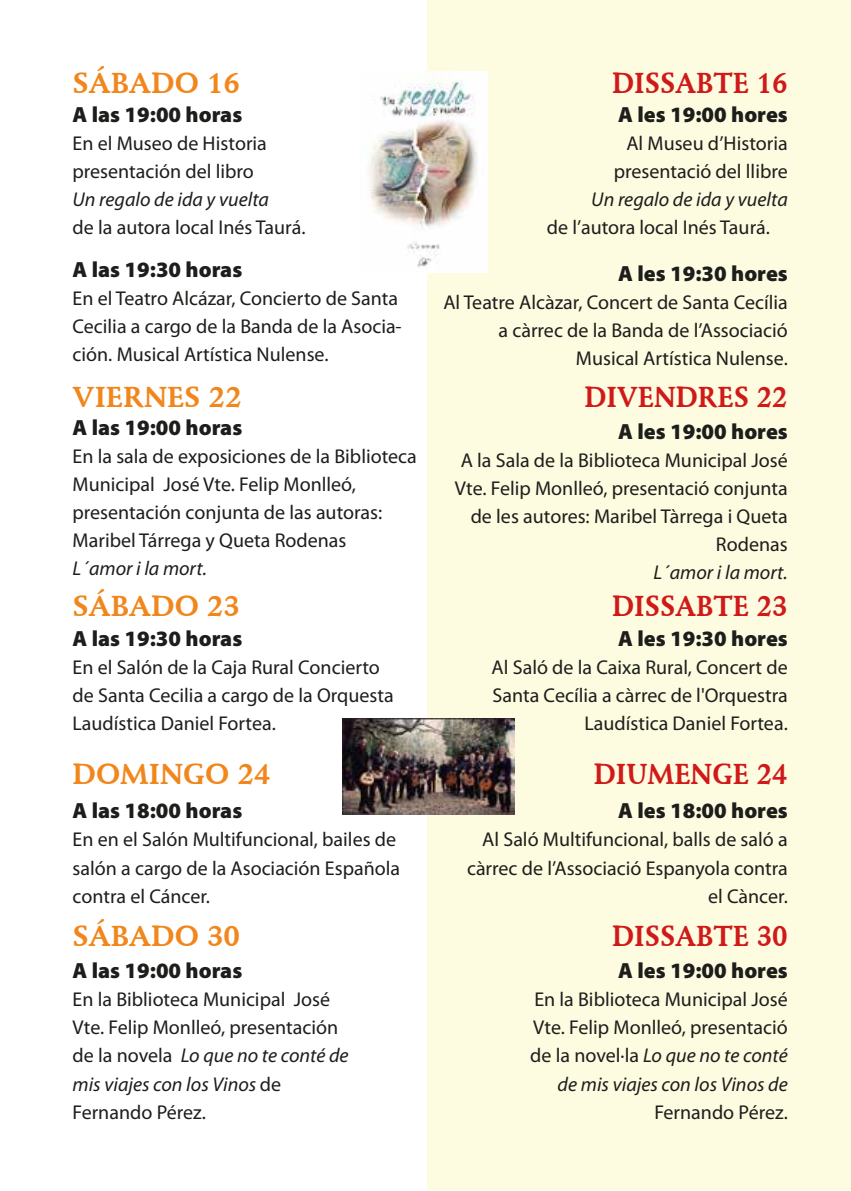
<style>
.page{position:relative;width:851px;height:1191px;background:#fff}
.page>*{position:absolute;margin:0;border:0;box-sizing:border-box;transform-origin:0 0}
.t1{font:700 28px "Schneidler BT";color:#d01919;scale:.94 1}
.t2{font:700 28px "Schneidler BT";color:#f1871c}
.t3{font:900 22px "Myriad Pro";color:#1d1d1b}
.t4{font:20px/28px "Myriad Pro";color:#1d1d1b}
.t5{font:italic 20px "Myriad Pro";color:#1d1d1b}
.s1{font-style:italic}
</style>
<div class="page">
<div style="left:426px;top:0;width:424px;height:1189px;background:#fdfbe0"></div>
<img style="left:342px;top:718px;width:172px;height:97px">
<img style="left:369px;top:72px;width:118px;height:200px">
<h1 class="t2" style="left:72px;top:66px;width:169px">SÁBADO 16</h1>
<p class="t3" style="left:72px;top:100px;width:171px">A las 19:00 horas</p>
<p class="t4" style="left:72px;top:129px;width:196px">En el Museo de Historia presentación del libro</p>
<p class="t5" style="left:72px;top:187px;width:198px">Un regalo de ida y vuelta</p>
<p class="t4" style="left:72px;top:213px;width:234px">de la autora local Inés Taurá.</p>
<p class="t3" style="left:72px;top:255px;width:171px">A las 19:30 horas</p>
<p class="t4" style="left:72px;top:284px;width:331px">En el Teatro Alcázar, Concierto de Santa<br>Cecilia a cargo de la Banda de la Asocia&shy;ción. Musical Artística Nulense.</p>
<h1 class="t2" style="left:72px;top:380px;width:171px">VIERNES 22</h1>
<p class="t3" style="left:72px;top:412px;width:171px">A las 19:00 horas</p>
<p class="t4" style="left:72px;top:442px;width:346px">En la sala de exposiciones de la Biblioteca Municipal José Vte. Felip Monlleó, presentación conjunta de las autoras:<br>Maribel Tárrega y Queta Rodenas</p>
<p class="t5" style="left:72px;top:555px;width:136px">L´amor i la mort.</p>
<h1 class="t2" style="left:72px;top:589px;width:169px">SÁBADO 23</h1>
<p class="t3" style="left:72px;top:623px;width:171px">A las 19:30 horas</p>
<p class="t4" style="left:72px;top:652px;width:322px">En el Salón de la Caja Rural Concierto de Santa Cecilia a cargo de la Orquesta<br>Laudística Daniel Fortea.</p>
<h1 class="t2" style="left:72px;top:757px;width:199px">DOMINGO 24</h1>
<p class="t3" style="left:72px;top:796px;width:171px">A las 18:00 horas</p>
<p class="t4" style="left:72px;top:825px;width:329px">En en el Salón Multifuncional, bailes de salón a cargo de la Asociación Española contra el Cáncer.</p>
<h1 class="t1" style="left:612px;top:66px;width:188px">DISSABTE 16</h1>
<p class="t3" style="left:618px;top:100px;width:171px">A les 19:00 hores</p>
<p class="t4" style="left:613px;top:129px;width:175px;text-align:right">Al Museu d’Historia presentació del llibre</p>
<p class="t5" style="left:591px;top:187px;width:198px">Un regalo de ida y vuelta</p>
<p class="t4" style="left:546px;top:213px;width:224px">de l’autora local Inés Taurá.</p>
<p class="t3" style="left:618px;top:258px;width:171px">A les 19:30 hores</p>
<p class="t4" style="left:443px;top:288px;width:346px;text-align:right">Al Teatre Alcàzar, Concert de Santa Cecília a càrrec de la Banda de l’Associació<br>Musical Artística Nulense.</p>
<h1 class="t1" style="left:584px;top:380px;width:218px">DIVENDRES 22</h1>
<p class="t3" style="left:618px;top:417px;width:171px">A les 19:00 hores</p>
<p class="t4" style="left:455px;top:446px;width:334px;text-align:right">A la Sala de la Biblioteca Municipal José<br>Vte. Felip Monlleó, presentació conjunta de les autores: Maribel Tàrrega i Queta<br>Rodenas</p>
<p class="t5" style="left:653px;top:560px;width:136px">L´amor i la mort.</p>
<h1 class="t1" style="left:612px;top:589px;width:188px">DISSABTE 23</h1>
<p class="t3" style="left:618px;top:623px;width:171px">A les 19:30 hores</p>
<p class="t4" style="left:491px;top:652px;width:297px;text-align:right">Al Saló de la Caixa Rural, Concert de<br>Santa Cecília a càrrec de l'Orquestra<br>Laudística Daniel Fortea.</p>
<h1 class="t1" style="left:593px;top:757px;width:208px">DIUMENGE 24</h1>
<p class="t3" style="left:618px;top:796px;width:171px">A les 18:00 hores</p>
<p class="t4" style="left:467px;top:825px;width:322px;text-align:right">Al Saló Multifuncional, balls de saló a càrrec de l’Associació Espanyola contra el Càncer.</p>
<h1 class="t2" style="left:72px;top:919px;width:169px">SÁBADO 30</h1>
<h1 class="t1" style="left:612px;top:919px;width:188px">DISSABTE 30</h1>
<p class="t3" style="left:72px;top:956px;width:171px">A las 19:00 horas</p>
<p class="t4" style="left:72px;top:985px;width:277px">En la Biblioteca Municipal José<br>Vte. Felip Monlleó, presentación de la novela <span class="s1">Lo que no te conté de mis viajes con los Vinos</span> de<br>Fernando Pérez.</p>
<p class="t3" style="left:618px;top:956px;width:171px">A les 19:00 hores</p>
<p class="t4" style="left:530px;top:985px;width:259px;text-align:right">En la Biblioteca Municipal José<br>Vte. Felip Monlleó, presentació de la novel·la <span class="s1">Lo que no te conté de mis viajes con los Vinos de</span></p>
<p class="t4" style="left:654px;top:1097px;width:135px">Fernando Pérez.</p>
</div>
